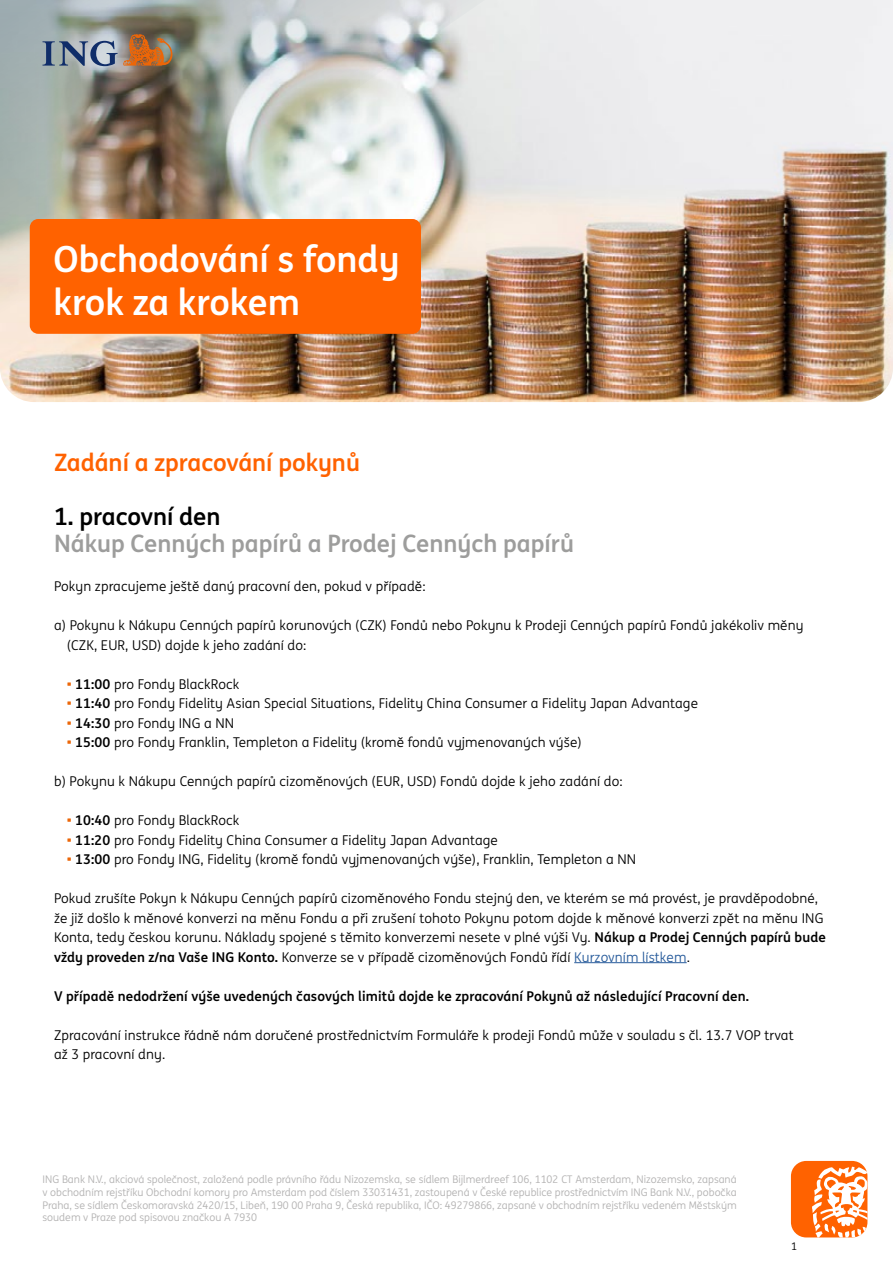
<style>
.page{position:relative;width:893px;height:1263px;background:#fff}
.page>*{position:absolute;margin:0;border:0;box-sizing:border-box;transform-origin:0 0}
.t1{font:700 36px/43.2px "ING Me";color:#fff}
.t2{font:700 24px "ING Me";color:#9d9d9c}
.t3{font:700 24px "ING Me";color:#ff6200}
.t4{font:700 24px "ING Me";color:#000}
.t5{font:13.5px/19.5px "ING Me";letter-spacing:.01em;color:#000}
.t6{font:700 13.5px "ING Me";letter-spacing:.01em;color:#000}
.t7{font:10.5px/12.6px "ING Me";color:#b3b2b2;text-align:justify}
.t8{font:10.5px "ING Me";color:#000}
.s1{font-weight:700;color:#ec6608}
.s2{font-weight:700}
.s3{color:#275b9b}
</style>
<div class="page">
<div style="left:791px;top:1161px;width:76px;height:76px;background:#ff6200;border-radius:15px"></div>
<svg style="left:812px;top:1166px;width:56px;height:71px"></svg>
<img style="left:0;top:0;width:893px;height:402px">
<img style="left:0;top:0;width:512px;height:336px">
<hr style="left:574px;top:962px;width:113px;height:1px;background:#275b9b">
<div style="left:30px;top:219px;width:391px;height:115px;background:#ff6200;border-radius:9px"></div>
<svg style="left:43px;top:34px;width:129px;height:32px;background:#968881"></svg>
<h1 class="t1" style="left:54px;top:235px;width:348px">Obchodování s fondy krok za krokem</h1>
<h2 class="t3" style="left:54px;top:443px;width:307px">Zadání a zpracování pokynů</h2>
<h2 class="t4" style="left:54px;top:497px;width:168px">1. pracovní den</h2>
<h2 class="t2" style="left:54px;top:524px;width:522px">Nákup Cenných papírů a Prodej Cenných papírů</h2>
<p class="t5" style="left:54px;top:576px;width:373px">Pokyn zpracujeme ještě daný pracovní den, pokud v případě:</p>
<p class="t5" style="left:67px;top:615px;width:738px;text-indent:-13px">a) Pokynu k Nákupu Cenných papírů korunových (CZK) Fondů nebo Pokynu k Prodeji Cenných papírů Fondů jakékoliv měny (CZK, EUR, USD) dojde k jeho zadání do:</p>
<p class="t5" style="left:67px;top:673px;width:174px"><span class="s1">•</span> <span class="s2">11:00</span> pro Fondy BlackRock</p>
<p class="t5" style="left:67px;top:693px;width:633px"><span class="s1">•</span> <span class="s2">11:40</span> pro Fondy Fidelity Asian Special Situations, Fidelity China Consumer a Fidelity Japan Advantage</p>
<p class="t5" style="left:67px;top:712px;width:169px"><span class="s1">•</span> <span class="s2">14:30</span> pro Fondy ING a NN</p>
<p class="t5" style="left:67px;top:732px;width:517px"><span class="s1">•</span> <span class="s2">15:00</span> pro Fondy Franklin, Templeton a Fidelity (kromě fondů vyjmenovaných výše)</p>
<p class="t5" style="left:54px;top:771px;width:570px">b) Pokynu k Nákupu Cenných papírů cizoměnových (EUR, USD) Fondů dojde k jeho zadání do:</p>
<p class="t5" style="left:67px;top:810px;width:174px"><span class="s1">•</span> <span class="s2">10:40</span> pro Fondy BlackRock</p>
<p class="t5" style="left:67px;top:829px;width:433px"><span class="s1">•</span> <span class="s2">11:20</span> pro Fondy Fidelity China Consumer a Fidelity Japan Advantage</p>
<p class="t5" style="left:67px;top:849px;width:571px"><span class="s1">•</span> <span class="s2">13:00</span> pro Fondy ING, Fidelity (kromě fondů vyjmenovaných výše), Franklin, Templeton a NN</p>
<p class="t5" style="left:54px;top:888px;width:773px">Pokud zrušíte Pokyn k Nákupu Cenných papírů cizoměnového Fondu stejný den, ve kterém se má provést, je pravděpodobné, že již došlo k měnové konverzi na měnu Fondu a při zrušení tohoto Pokynu potom dojde k měnové konverzi zpět na měnu ING Konta, tedy českou korunu. Náklady spojené s těmito konverzemi nesete v plné výši Vy. <span class="s2">Nákup a Prodej Cenných papírů bude vždy proveden z/na Vaše ING Konto.</span> Konverze se v případě cizoměnových Fondů řídí <span class="s3">Kurzovním lístkem</span>.</p>
<p class="t6" style="left:54px;top:985px;width:697px">V případě nedodržení výše uvedených časových limitů dojde ke zpracování Pokynů až následující Pracovní den.</p>
<p class="t5" style="left:54px;top:1024px;width:741px">Zpracování instrukce řádně nám doručené prostřednictvím Formuláře k prodeji Fondů může v souladu s čl. 13.7 VOP trvat až 3 pracovní dny.</p>
<p class="t7" style="left:43px;top:1173px;width:696px">ING Bank N.V., akciová společnost, založená podle právního řádu Nizozemska, se sídlem Bijlmerdreef 106, 1102 CT Amsterdam, Nizozemsko, zapsaná v obchodním rejstříku Obchodní komory pro Amsterdam pod číslem 33031431, zastoupená v České republice prostřednictvím ING Bank N.V., pobočka Praha, se sídlem Českomoravská 2420/15, Libeň, 190 00 Praha 9, Česká republika, IČO: 49279866, zapsané v obchodním rejstříku vedeném Městským soudem v Praze pod spisovou značkou A 7930</p>
<p class="t8" style="left:791px;top:1238px;width:7px">1</p>
</div>
